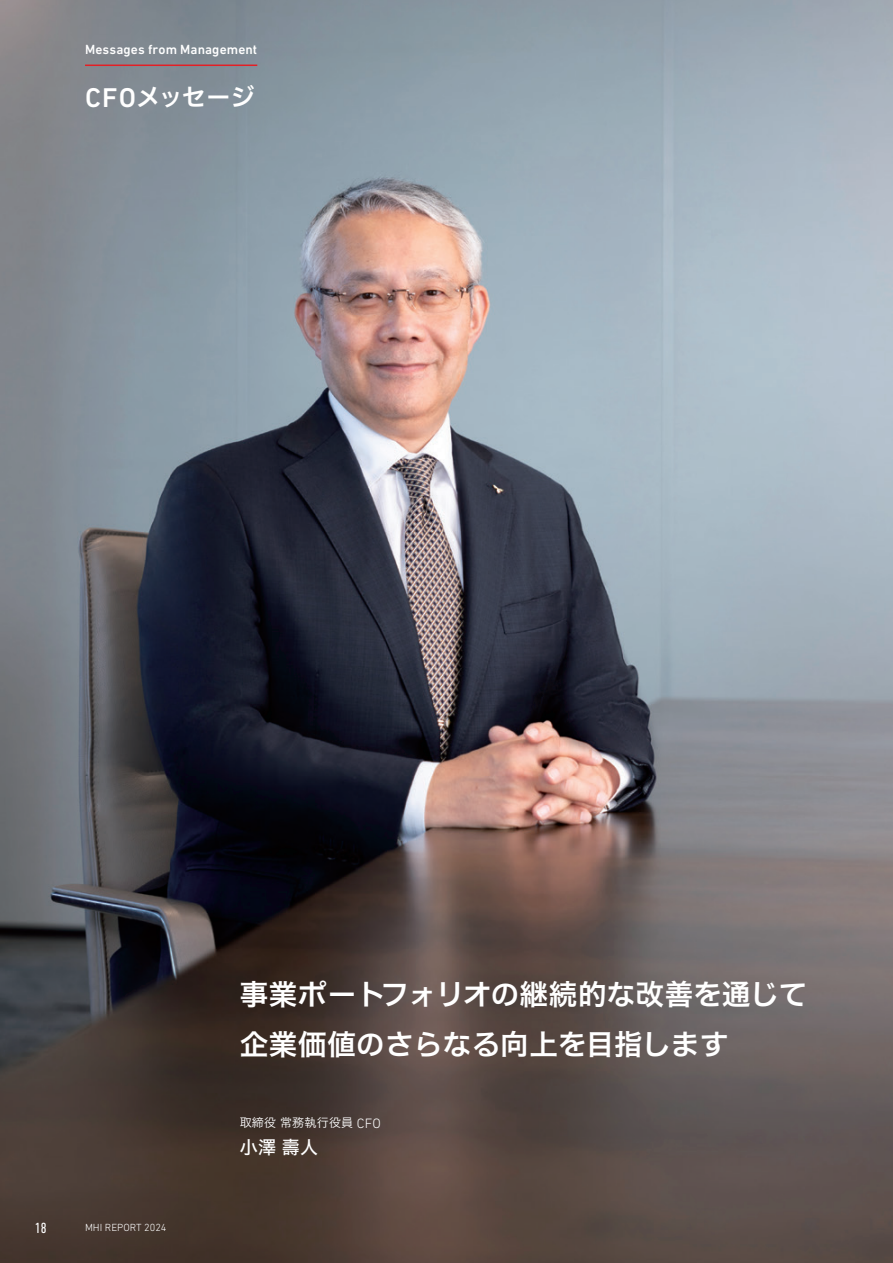
<style>
.page{position:relative;width:893px;height:1263px;background:#fff}
.page>*{position:absolute;margin:0;border:0;box-sizing:border-box;transform-origin:0 0}
.t1{font:28.5px/49.5px "Hiragino UD Sans F Std N W6";letter-spacing:.01em;color:#fff}
.t2{font:24px "Hiragino UD Sans F Std N W6";letter-spacing:-.01em;color:#fff}
.t3{font:18px "Hiragino UD Sans F Std N W5";color:#fff}
.t4{font:condensed 15px "DIN Next LT Pro";color:#fff}
.t5{font:500 13.5px "DIN Next LT Pro";letter-spacing:.01em;color:#fff}
.t6{font:12px "Hiragino UD Sans F Std N W3";letter-spacing:.02em;color:#fff}
.t7{font:300 10.5px "DIN Next LT Pro";color:#fff}
.s1{font-family:"DIN Next LT Pro";font-weight:500;font-size:27.6px}
.s2{font-family:"DIN Next LT Pro";font-weight:300;font-size:13.8px}
</style>
<div class="page">
<img style="left:0;top:0;width:893px;height:1263px">
<hr style="left:85px;top:65px;width:172px;height:1px;background:#e41f25">
<p class="t5" style="left:85px;top:41px;width:174px">Messages from Management</p>
<p class="t2" style="left:85px;top:79px;width:171px"><span class="s1">CFO</span>メッセージ</p>
<p class="t1" style="left:240px;top:968px;width:569px">事業ポートフォリオの継続的な改善を通じて企業価値のさらなる向上を目指します</p>
<p class="t4" style="left:35px;top:1219px;width:14px">18</p>
<p class="t7" style="left:85px;top:1222px;width:83px">MHI REPORT 2024</p>
<p class="t6" style="left:240px;top:1114px;width:143px">取締役常務執行役員 <span class="s2">CFO</span></p>
<p class="t3" style="left:240px;top:1134px;width:80px">小澤壽人</p>
</div>
